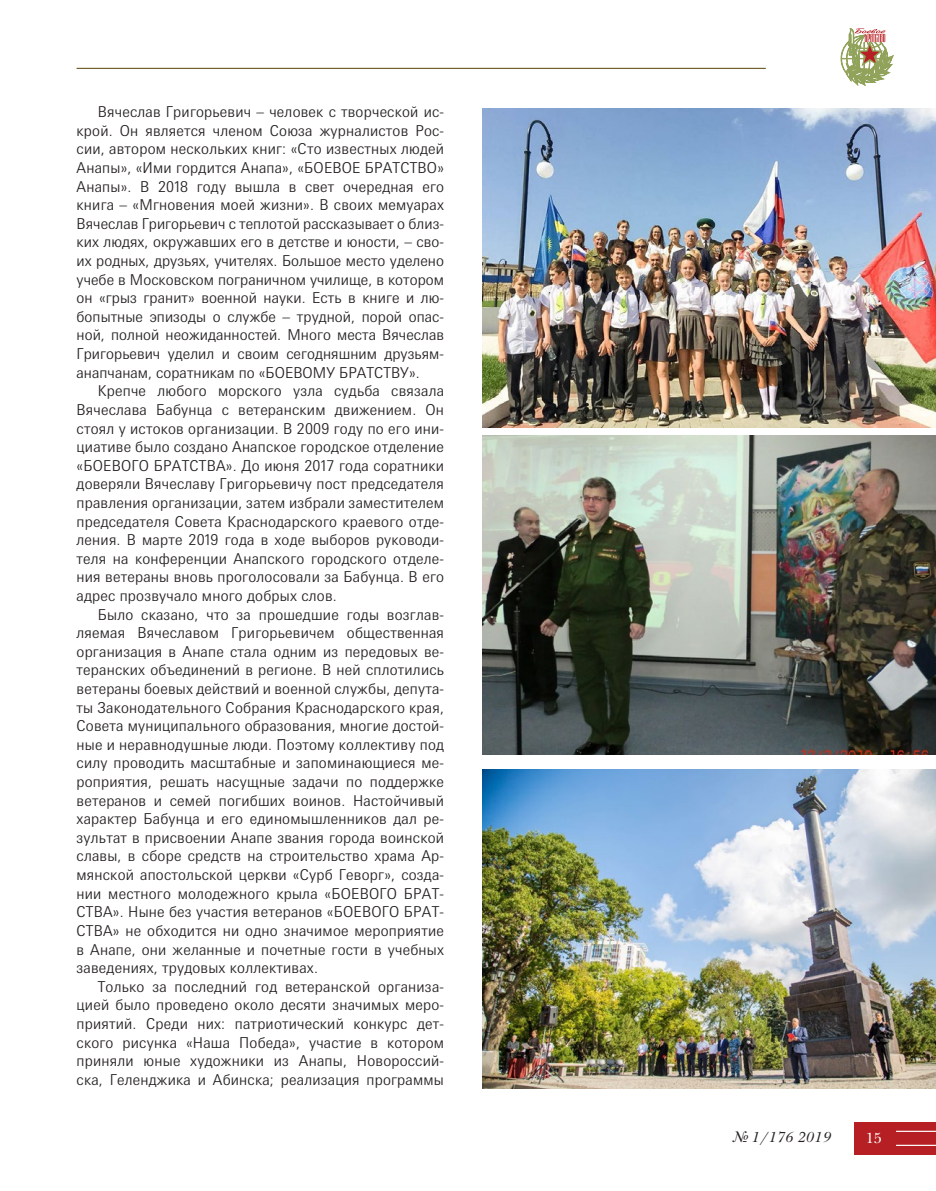
<style>
.page{position:relative;width:936px;height:1191px;background:#fff}
.page>*{position:absolute;margin:0;border:0;box-sizing:border-box;transform-origin:0 0}
.t1{font:300 15px/18.6px "Messe Univers";letter-spacing:.01em;color:#231f20;text-align:justify}
.t2{font:italic 15px "New Baskerville C";letter-spacing:.025em;color:#231f20}
.t3{font:15px "New Baskerville C";color:#fff}
</style>
<div class="page">
<div style="left:854px;top:1122px;width:81px;height:32px;background:#b62024"></div>
<hr style="left:896px;top:1144px;width:39px;height:2px;background:#fff">
<hr style="left:896px;top:1130px;width:39px;height:2px;background:#fff">
<svg style="left:840px;top:28px;width:53px;height:57px"></svg>
<hr style="left:77px;top:68px;width:688px;height:1px;background:#72602e">
<img style="left:482px;top:769px;width:453px;height:320px">
<img style="left:482px;top:108px;width:453px;height:319px">
<img style="left:482px;top:435px;width:453px;height:320px">
<p class="t1" style="left:77px;top:102px;width:369px;text-indent:21px">Вячеслав Григорьевич – человек с творческой ис&shy;крой. Он является членом Союза журналистов Рос&shy;сии, автором нескольких книг: «Сто известных людей Анапы», «Ими гордится Анапа», «БОЕВОЕ БРАТСТВО» Анапы». В 2018 году вышла в свет очередная его книга – «Мгновения моей жизни». В своих мемуарах Вячеслав Григорьевич с теплотой рассказывает о близ&shy;ких людях, окружавших его в детстве и юности, – сво&shy;их родных, друзьях, учителях. Большое место уделено учебе в Московском пограничном училище, в котором он «грыз гранит» военной науки. Есть в книге и лю&shy;бопытные эпизоды о службе – трудной, порой опас&shy;ной, полной неожиданностей. Много места Вячеслав Григорьевич уделил и своим сегодняшним друзьям&shy;анапчанам, соратникам по «БОЕВОМУ БРАТСТВУ».</p>
<p class="t1" style="left:77px;top:381px;width:369px;text-indent:21px">Крепче любого морского узла судьба связала Вячеслава Бабунца с ветеранским движением. Он стоял у истоков организации. В 2009 году по его ини&shy;циативе было создано Анапское городское отделение «БОЕВОГО БРАТСТВА». До июня 2017 года соратники доверяли Вячеславу Григорьевичу пост председателя правления организации, затем избрали заместителем председателя Совета Краснодарского краевого отде&shy;ления. В марте 2019 года в ходе выборов руководи&shy;теля на конференции Анапского городского отделе&shy;ния ветераны вновь проголосовали за Бабунца. В его адрес прозвучало много добрых слов.</p>
<p class="t1" style="left:77px;top:604px;width:369px;text-indent:21px">Было сказано, что за прошедшие годы возглав&shy;ляемая Вячеславом Григорьевичем общественная организация в Анапе стала одним из передовых ве&shy;теранских объединений в регионе. В ней сплотились ветераны боевых действий и военной службы, депута&shy;ты Законодательного Собрания Краснодарского края, Совета муниципального образования, многие достой&shy;ные и неравнодушные люди. Поэтому коллективу под силу проводить масштабные и запоминающиеся ме&shy;роприятия, решать насущные задачи по поддержке ветеранов и семей погибших воинов. Настойчивый характер Бабунца и его единомышленников дал ре&shy;зультат в присвоении Анапе звания города воинской славы, в сборе средств на строительство храма Ар&shy;мянской апостольской церкви «Сурб Геворг», созда&shy;нии местного молодежного крыла «БОЕВОГО БРАТ-СТВА». Ныне без участия ветеранов «БОЕВОГО БРАТ-СТВА» не обходится ни одно значимое мероприятие в Анапе, они желанные и почетные гости в учебных заведениях, трудовых коллективах.</p>
<p class="t1" style="left:77px;top:976px;width:369px;text-indent:21px">Только за последний год ветеранской организа&shy;цией было проведено около десяти значимых меро&shy;приятий. Среди них: патриотический конкурс дет&shy;ского рисунка «Наша Победа», участие в котором приняли юные художники из Анапы, Новороссий&shy;ска, Геленджика и Абинска; реализация программы</p>
<p class="t2" style="left:731px;top:1128px;width:99px">№ 1/176 2019</p>
<p class="t3" style="left:865px;top:1129px;width:17px">15</p>
</div>
